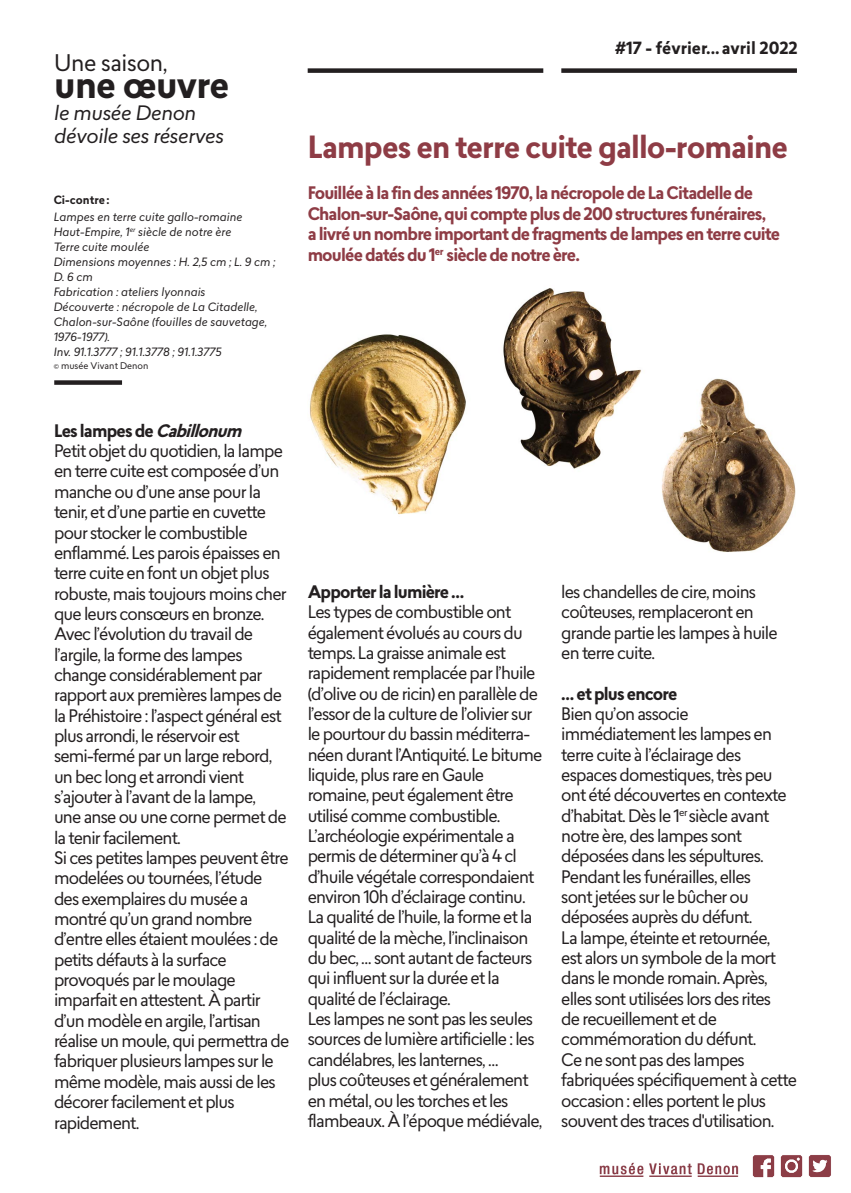
<style>
.page{position:relative;width:851px;height:1193px;background:#fff}
.page>*{position:absolute;margin:0;border:0;box-sizing:border-box;transform-origin:0 0}
.t1{font:700 36px "Lasiver";letter-spacing:-.02em;color:#231f20}
.t2{font:700 30px "Lasiver";letter-spacing:-.03em;color:#8e3c45}
.t3{font:22.5px "Lasiver";letter-spacing:-.02em;color:#231f20}
.t4{font:italic 19.5px "Lasiver";letter-spacing:-.02em;color:#231f20}
.t5{font:16.95px/20.4px "Lasiver";letter-spacing:-.05em;color:#231f20}
.t6{font:700 16.95px/20.4px "Lasiver";letter-spacing:-.05em;color:#8e3c45}
.t7{font:700 16.95px "Lasiver";letter-spacing:-.05em;color:#231f20}
.t8{font:700 16.5px "Lasiver";color:#231f20}
.t9{font:italic 11.25px/15px "Lasiver";color:#231f20}
.t10{font:700 11.25px "Lasiver";color:#231f20}
.t11{font:9px "Lasiver";color:#231f20}
.s1{font-style:italic}
</style>
<div class="page">
<div style="left:307px;top:68px;width:236px;height:5px;background:#231f20"></div>
<img style="left:752px;top:1155px;width:79px;height:23px">
<div style="left:54px;top:380px;width:68px;height:5px;background:#231f20"></div>
<img style="left:599px;top:1162px;width:140px;height:15px">
<div style="left:561px;top:68px;width:235px;height:5px;background:#231f20"></div>
<img style="left:309px;top:334px;width:157px;height:181px">
<img style="left:503px;top:288px;width:138px;height:181px">
<img style="left:640px;top:374px;width:156px;height:178px">
<p class="t8" style="left:615px;top:36px;width:184px">#17 - février...avril 2022</p>
<p class="t3" style="left:54px;top:47px;width:115px">Une saison,</p>
<p class="t1" style="left:54px;top:59px;width:177px">une œuvre</p>
<p class="t4" style="left:54px;top:100px;width:144px">le musée Denon</p>
<p class="t4" style="left:54px;top:122px;width:171px">dévoile ses réserves</p>
<p class="t2" style="left:307px;top:125px;width:482px">Lampes en terre cuite gallo-romaine</p>
<p class="t6" style="left:307px;top:183px;width:474px">Fouillée à la fin des années 1970, la nécropole de La Citadelle de Chalon-sur-Saône, qui compte plus de 200 structures funéraires,<br>a livré un nombre important de fragments de lampes en terre cuite moulée datés du 1<sup>er</sup> siècle de notre ère.</p>
<p class="t10" style="left:54px;top:192px;width:57px">Ci-contre:</p>
<p class="t9" style="left:54px;top:209px;width:190px">Lampes en terre cuite gallo-romaine</p>
<p class="t9" style="left:54px;top:224px;width:179px">Haut-Empire, 1<sup>er</sup> siècle de notre ère</p>
<p class="t9" style="left:54px;top:239px;width:97px">Terre cuite moulée</p>
<p class="t9" style="left:54px;top:254px;width:223px">Dimensions moyennes : H. 2,5 cm ; L. 9 cm ;<br>D. 6 cm</p>
<p class="t9" style="left:54px;top:284px;width:153px">Fabrication : ateliers lyonnais</p>
<p class="t9" style="left:54px;top:299px;width:215px">Découverte : nécropole de La Citadelle,<br>Chalon-sur-Saône (fouilles de sauvetage,<br>1976-1977).</p>
<p class="t9" style="left:54px;top:344px;width:169px">Inv. 91.1.3777 ; 91.1.3778 ; 91.1.3775</p>
<p class="t11" style="left:54px;top:359px;width:96px">© musée Vivant Denon</p>
<p class="t7" style="left:54px;top:418px;width:195px">L e s l a m p e s d e <span class="s1">Cabillonum</span></p>
<p class="t5" style="left:54px;top:440px;width:234px">Petit objet du quotidien, la lampe en terre cuite est composée d’un manche ou d’une anse pour la tenir, et d’une partie en cuvette pour stocker le combustible enflammé. Les parois épaisses en terre cuite en font un objet plus robuste, mais toujours moins cher que leurs consœurs en bronze.</p>
<p class="t5" style="left:54px;top:623px;width:234px">Avec l’évolution du travail de l’argile, la forme des lampes change considérablement par rapport aux premières lampes de la Préhistoire : l’aspect général est plus arrondi, le réservoir est semi-fermé par un large rebord, un bec long et arrondi vient s’ajouter à l’avant de la lampe, une anse ou une corne permet de la tenir facilement.</p>
<p class="t5" style="left:54px;top:847px;width:237px">Si ces petites lampes peuvent être modelées ou tournées, l’étude des exemplaires du musée a montré qu’un grand nombre d’entre elles étaient moulées : de petits défauts à la surface provoqués par le moulage imparfait en attestent. À partir d’un modèle en argile, l’artisan réalise un moule, qui permettra de fabriquer plusieurs lampes sur le même modèle, mais aussi de les décorer facilement et plus rapidement.</p>
<p class="t7" style="left:307px;top:579px;width:158px">Apporter la lumière …</p>
<p class="t5" style="left:307px;top:601px;width:236px">Les types de combustible ont également évolués au cours du temps. La graisse animale est rapidement remplacée par l’huile (d’olive ou de ricin) en parallèle de l’essor de la culture de l’olivier sur le pourtour du bassin méditerra&shy;néen durant l’Antiquité. Le bitume liquide, plus rare en Gaule romaine, peut également être utilisé comme combustible.<br>L’archéologie expérimentale a permis de déterminer qu’à 4 cl d’huile végétale correspondaient environ 10h d’éclairage continu.<br>La qualité de l’huile, la forme et la qualité de la mèche, l’inclinaison du bec, … sont autant de facteurs qui influent sur la durée et la qualité de l’éclairage.</p>
<p class="t5" style="left:307px;top:1008px;width:236px">Les lampes ne sont pas les seules sources de lumière artificielle : les candélabres, les lanternes, …<br>plus coûteuses et généralement en métal, ou les torches et les flambeaux. À l’époque médiévale,</p>
<p class="t5" style="left:561px;top:581px;width:218px">les chandelles de cire, moins coûteuses, remplaceront en grande partie les lampes à huile en terre cuite.</p>
<p class="t7" style="left:561px;top:681px;width:118px">… et plus encore</p>
<p class="t5" style="left:561px;top:703px;width:237px">Bien qu’on associe immédiatement les lampes en terre cuite à l’éclairage des espaces domestiques, très peu ont été découvertes en contexte d’habitat. Dès le 1<sup>er</sup> siècle avant notre ère, des lampes sont déposées dans les sépultures.<br>Pendant les funérailles, elles<br>sont jetées sur le bûcher ou déposées auprès du défunt.<br>La lampe, éteinte et retournée,<br>est alors un symbole de la mort dans le monde romain. Après, elles sont utilisées lors des rites<br>de recueillement et de commémoration du défunt.<br>Ce ne sont pas des lampes fabriquées spécifiquement à cette occasion : elles portent le plus souvent des traces d'utilisation.</p>
</div>
